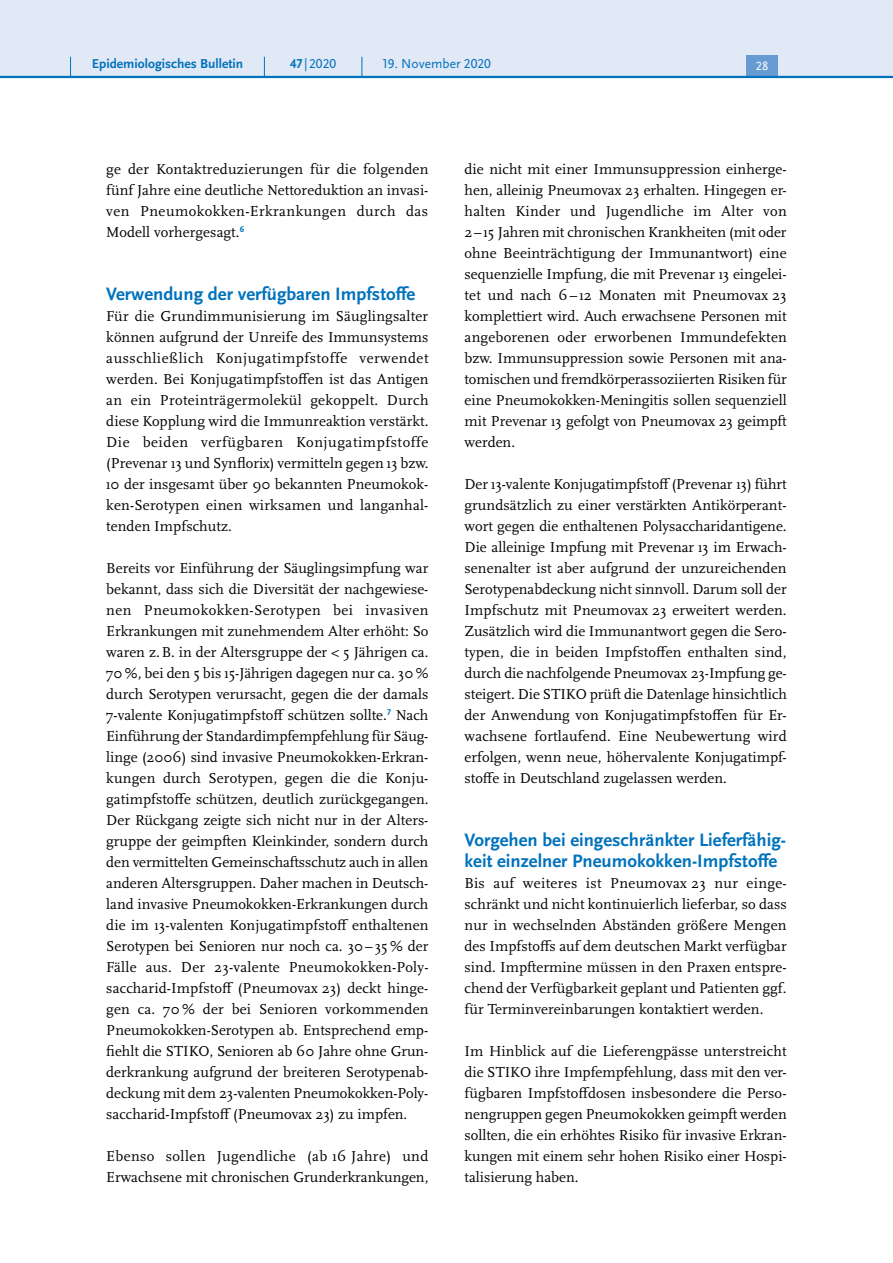
<style>
.page{position:relative;width:893px;height:1263px;background:#fff}
.page>*{position:absolute;margin:0;border:0;box-sizing:border-box;transform-origin:0 0}
.t1{font:700 18.75px/21px "Scala Sans Pro";color:#0072bc}
.P_-_Fließtext{font:15px/21px "Scala Pro";color:#000;text-align:justify}
.t2{font:700 13.5px "Scala Sans Pro";color:#0072bc}
.t3{font:13.5px "Scala Sans Pro";color:#0072bc}
.t4{font:12.45px "Scala Sans Pro";color:#fff}
.s1{font-weight:700}
</style>
<div class="page">
<div style="left:0;top:0;width:893px;height:77px;background:#e1e8f6"></div>
<div style="left:746px;top:55px;width:32px;height:21px;background:#679bd2"></div>
<hr style="left:0;top:76px;width:893px;height:2px;background:#0072bc">
<svg style="left:70px;top:57px;width:1px;height:19px"></svg>
<svg style="left:264px;top:57px;width:1px;height:19px"></svg>
<svg style="left:362px;top:57px;width:1px;height:19px"></svg>
<p class="t2" style="left:92px;top:55px;width:153px">Epidemiologisches Bulletin</p>
<p class="t3" style="left:290px;top:55px;width:47px"><span class="s1">47</span> |2020</p>
<p class="t3" style="left:383px;top:55px;width:110px">19. November 2020</p>
<p class="t4" style="left:756px;top:59px;width:14px">28</p>
<p class="P_-_Fließtext" style="left:106px;top:158px;width:324px">ge der Kontaktreduzierungen für die folgenden fünf Jahre eine deutliche Nettoreduktion an invasi&shy;ven Pneumokokken-Erkrankungen durch das Modell vorhergesagt.<sup>6</sup></p>
<h3 class="t1" style="left:106px;top:283px;width:310px">Verwendung der verfügbaren Impfstoffe</h3>
<p class="P_-_Fließtext" style="left:106px;top:305px;width:324px">Für die Grundimmunisierung im Säuglingsalter können aufgrund der Unreife des Immunsystems ausschließlich Konjugatimpfstoffe verwendet werden. Bei Konjugatimpfstoffen ist das Antigen an ein Proteinträgermolekül gekoppelt. Durch diese Kopplung wird die Immunreaktion verstärkt.<br>Die beiden verfügbaren Konjugatimpfstoffe (Prevenar 13 und Synflorix) vermitteln gegen 13 bzw.<br>10 der insgesamt über 90 bekannten Pneumokok&shy;ken-Serotypen einen wirksamen und langanhal&shy;tenden Impfschutz.</p>
<p class="P_-_Fließtext" style="left:106px;top:557px;width:324px">Bereits vor Einführung der Säuglingsimpfung war bekannt, dass sich die Diversität der nachgewiese&shy;nen Pneumokokken-Serotypen bei invasiven Erkrankungen mit zunehmendem Alter erhöht: So waren z.B. in der Altersgruppe der &lt; 5 Jährigen ca.<br>70 %, bei den 5 bis 15-Jährigen dagegen nur ca. 30 % durch Serotypen verursacht, gegen die der damals 7-valente Konjugatimpfstoff schützen sollte.<sup>7</sup> Nach Einführung der Standardimpfempfehlung für Säug&shy;linge (2006) sind invasive Pneumokokken-Erkran&shy;kungen durch Serotypen, gegen die die Konju&shy;gatimpfstoffe schützen, deutlich zurückgegangen.<br>Der Rückgang zeigte sich nicht nur in der Alters&shy;gruppe der geimpften Kleinkinder, sondern durch den vermittelten Gemeinschaftsschutz auch in allen anderen Altersgruppen. Daher machen in Deutsch&shy;land invasive Pneumokokken-Erkrankungen durch die im 13-valenten Konjugatimpfstoff enthaltenen Serotypen bei Senioren nur noch ca. 30– 35 % der Fälle aus. Der 23-valente Pneumokokken-Poly&shy;saccharid-Impfstoff (Pneumovax 23) deckt hinge&shy;gen ca. 70 % der bei Senioren vorkommenden Pneumokokken-Serotypen ab. Entsprechend emp&shy;fiehlt die STIKO, Senioren ab 60 Jahre ohne Grun&shy;derkrankung aufgrund der breiteren Serotypenab&shy;deckung mit dem 23-valenten Pneumokokken-Poly&shy;saccharid-Impfstoff (Pneumovax 23) zu impfen.</p>
<p class="P_-_Fließtext" style="left:106px;top:1145px;width:324px">Ebenso sollen Jugendliche (ab 16 Jahre) und<br>Erwachsene mit chronischen Grunderkrankungen,</p>
<p class="P_-_Fließtext" style="left:465px;top:158px;width:324px">die nicht mit einer Immunsuppression einherge&shy;hen, alleinig Pneumovax 23 erhalten. Hingegen er&shy;halten Kinder und Jugendliche im Alter von 2–15 Jahren mit chronischen Krankheiten (mit oder ohne Beeinträchtigung der Immunantwort) eine sequenzielle Impfung, die mit Prevenar 13 eingelei&shy;tet und nach 6– 12 Monaten mit Pneumovax 23 komplettiert wird. Auch erwachsene Personen mit angeborenen oder erworbenen Immundefekten bzw. Immunsuppression sowie Personen mit ana&shy;tomischen und fremdkörperassoziierten Risiken für eine Pneumokokken-Meningitis sollen sequenziell mit Prevenar 13 gefolgt von Pneumovax 23 geimpft werden.</p>
<p class="P_-_Fließtext" style="left:465px;top:473px;width:324px">Der 13-valente Konjugatimpfstoff (Prevenar 13) führt grundsätzlich zu einer verstärkten Antikörperant&shy;wort gegen die enthaltenen Polysaccharidantigene.<br>Die alleinige Impfung mit Prevenar 13 im Erwach&shy;senenalter ist aber aufgrund der unzureichenden Serotypenabdeckung nicht sinnvoll. Darum soll der Impfschutz mit Pneumovax 23 erweitert werden.<br>Zusätzlich wird die Immunantwort gegen die Sero&shy;typen, die in beiden Impfstoffen enthalten sind, durch die nachfolgende Pneumovax 23-Impfung ge&shy;steigert. Die STIKO prüft die Datenlage hinsichtlich der Anwendung von Konjugatimpfstoffen für Er&shy;wachsene fortlaufend. Eine Neubewertung wird erfolgen, wenn neue, höhervalente Konjugatimpf&shy;stoffe in Deutschland zugelassen werden.</p>
<h3 class="t1" style="left:465px;top:829px;width:323px">Vorgehen bei eingeschränkter Lieferfähig&shy;keit einzelner Pneumokokken-Impfstoffe</h3>
<p class="P_-_Fließtext" style="left:465px;top:872px;width:324px">Bis auf weiteres ist Pneumovax 23 nur einge&shy;schränkt und nicht kontinuierlich lieferbar, so dass nur in wechselnden Abständen größere Mengen des Impfstoffs auf dem deutschen Markt verfügbar sind. Impftermine müssen in den Praxen entspre&shy;chend der Verfügbarkeit geplant und Patienten ggf. für Terminvereinbarungen kontaktiert werden.</p>
<p class="P_-_Fließtext" style="left:465px;top:1040px;width:324px">Im Hinblick auf die Lieferengpässe unterstreicht die STIKO ihre Impfempfehlung, dass mit den ver&shy;fügbaren Impfstoffdosen insbesondere die Perso&shy;nengruppen gegen Pneumokokken geimpft werden sollten, die ein erhöhtes Risiko für invasive Erkran&shy;kungen mit einem sehr hohen Risiko einer Hospi&shy;talisierung haben.</p>
</div>
